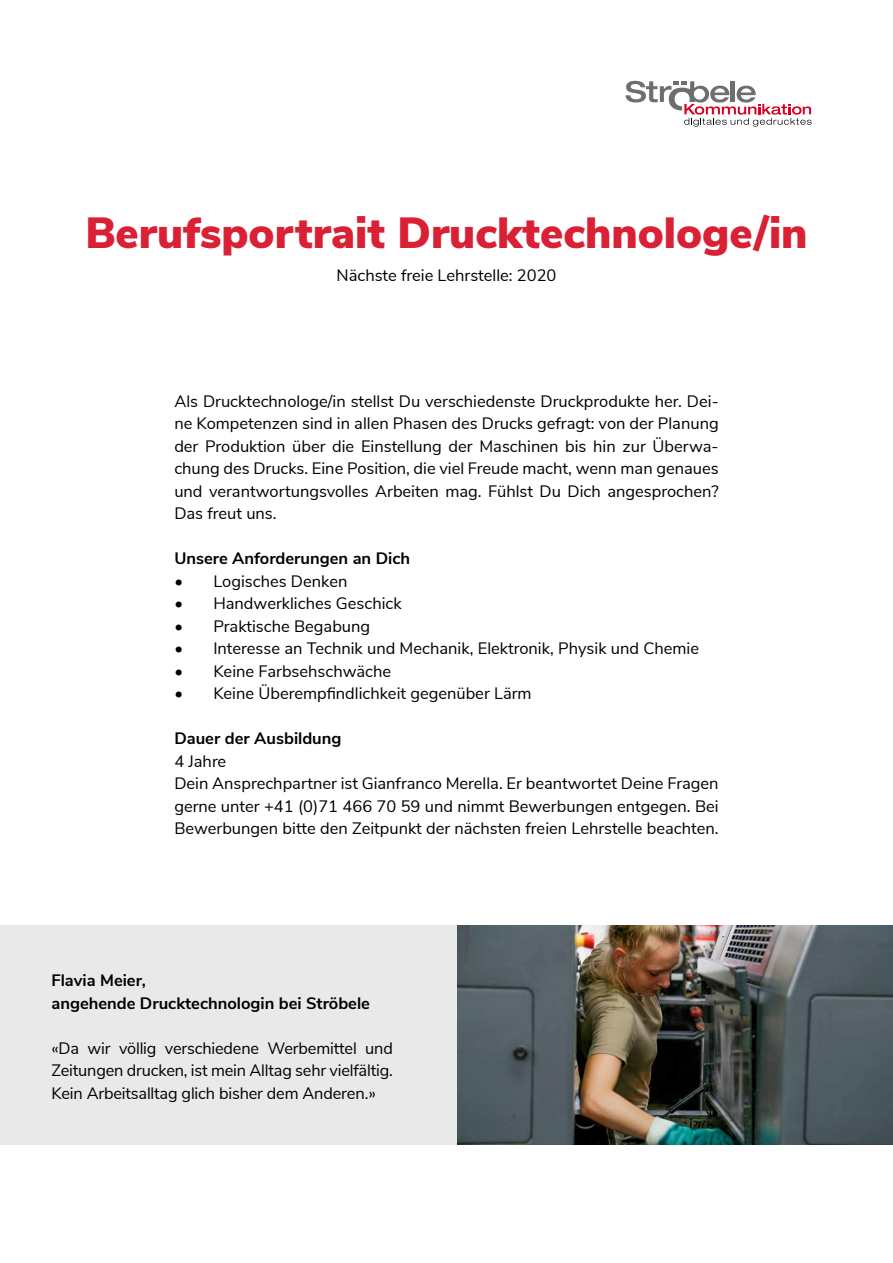
<style>
.page{position:relative;width:893px;height:1263px;background:#fff}
.page>*{position:absolute;margin:0;border:0;box-sizing:border-box;transform-origin:0 0}
.t1{font:900 43.5px "Nunito Sans";color:#da2035}
.t2{font:16.5px/22.5px "Nunito Sans";color:#000;text-align:justify}
.t3{font:700 16.5px/22.5px "Nunito Sans";color:#000}
</style>
<div class="page">
<div style="left:0;top:925px;width:457px;height:219px;background:#e9e9e9"></div>
<img style="left:457px;top:925px;width:436px;height:219px">
<svg style="left:626px;top:81px;width:186px;height:46px"></svg>
<h1 class="t1" style="left:85px;top:201px;width:724px">Berufsportrait Drucktechnologe/in</h1>
<p class="t2" style="left:336px;top:263px;width:221px">Nächste freie Lehrstelle: 2020</p>
<p class="t2" style="left:174px;top:389px;width:546px">Als Drucktechnologe/in stellst Du verschiedenste Druckprodukte her. Dei&shy;ne Kompetenzen sind in allen Phasen des Drucks gefragt: von der Planung der Produktion über die Einstellung der Maschinen bis hin zur Überwa&shy;chung des Drucks. Eine Position, die viel Freude macht, wenn man genaues und verantwortungsvolles Arbeiten mag. Fühlst Du Dich angesprochen?<br>Das freut uns.</p>
<p class="t3" style="left:174px;top:546px;width:237px">Unsere Anforderungen an Dich</p>
<p class="t2" style="left:174px;top:569px;width:175px">• Logisches Denken</p>
<p class="t2" style="left:174px;top:591px;width:229px">• Handwerkliches Geschick</p>
<p class="t2" style="left:174px;top:614px;width:197px">• Praktische Begabung</p>
<p class="t2" style="left:174px;top:636px;width:526px">• Interesse an Technik und Mechanik, Elektronik, Physik und Chemie</p>
<p class="t2" style="left:174px;top:659px;width:218px">• Keine Farbsehschwäche</p>
<p class="t2" style="left:174px;top:681px;width:359px">• Keine Überempfindlichkeit gegenüber Lärm</p>
<p class="t3" style="left:174px;top:726px;width:169px">Dauer der Ausbildung</p>
<p class="t2" style="left:174px;top:749px;width:546px;text-align:left">4 Jahre<br>Dein Ansprechpartner ist Gianfranco Merella. Er beantwortet Deine Fragen gerne unter +41 (0)71 466 70 59 und nimmt Bewerbungen entgegen. Bei Bewerbungen bitte den Zeitpunkt der nächsten freien Lehrstelle beachten.</p>
<p class="t3" style="left:51px;top:968px;width:320px">Flavia Meier,<br>angehende Drucktechnologin bei Ströbele</p>
<p class="t2" style="left:51px;top:1035px;width:343px">«Da wir völlig verschiedene Werbemittel und Zeitungen drucken, ist mein Alltag sehr vielfältig.<br>Kein Arbeitsalltag glich bisher dem Anderen.»</p>
</div>
